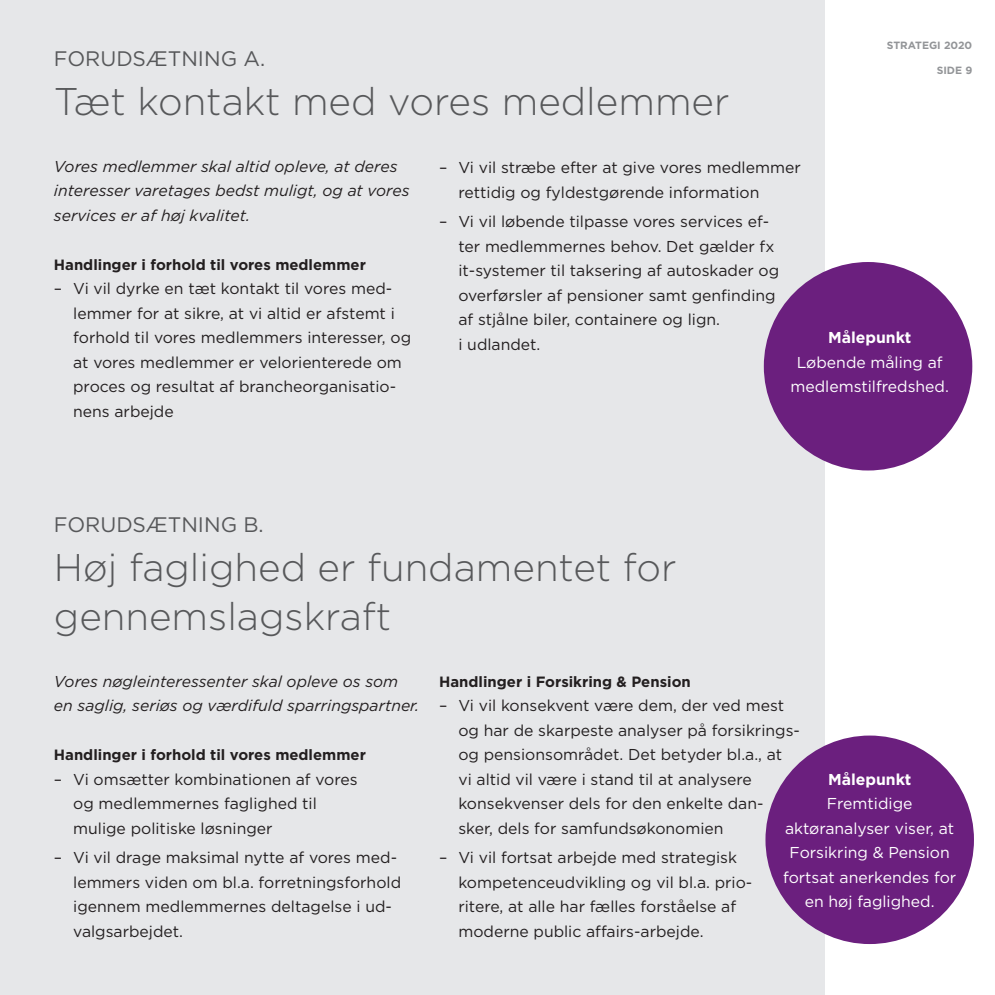
<style>
.page{position:relative;width:995px;height:995px;background:#fff}
.page>*{position:absolute;margin:0;border:0;box-sizing:border-box;transform-origin:0 0}
.t1{font:300 38.5px/49px "Gotham";color:#57585a}
.t2{font:21px "Gotham";color:#57585a}
.t3{font:15.75px/24.5px "Gotham";color:#231f20}
.t4{font:italic 15.75px/24.5px "Gotham";color:#231f20}
.t5{font:15.75px/24.5px "Gotham";color:#fff;text-align:center}
.t6{font:700 15.75px "Gotham";color:#fff}
.t7{font:700 14.88px "Gotham";color:#231f20}
.t8{font:700 10.5px "Gotham";color:#939598}
</style>
<div class="page">
<div style="left:4px;top:0;width:820px;height:994px;background:#e6e7e9"></div>
<hr style="left:0;top:0;width:4px;height:994px;background:#e6e7e9">
<div style="left:763px;top:262px;width:209px;height:208px;background:#6b1f7e;border-radius:50%"></div>
<div style="left:765px;top:735px;width:208px;height:208px;background:#6b1f7e;border-radius:50%"></div>
<h2 class="t2" style="left:54px;top:46px;width:213px">FORUDSÆTNING A.</h2>
<h1 class="t1" style="left:54px;top:76px;width:677px">Tæt kontakt med vores medlemmer</h1>
<p class="t8" style="left:886px;top:39px;width:87px">Strategi 2020</p>
<p class="t8" style="left:936px;top:63px;width:37px">side 9</p>
<p class="t4" style="left:54px;top:154px;width:357px">Vores medlemmer skal altid opleve, at deres interesser varetages bedst muligt, og at vores services er af høj kvalitet.</p>
<p class="t7" style="left:54px;top:255px;width:313px">Handlinger i forhold til vores medlemmer</p>
<p class="t3" style="left:73px;top:276px;width:339px;text-indent:-19px">– Vi vil dyrke en tæt kontakt til vores med&shy;lemmer for at sikre, at vi altid er afstemt i forhold til vores medlemmers interesser, og at vores medlemmer er velorienterede om proces og resultat af brancheorganisatio&shy;nens arbejde</p>
<p class="t3" style="left:458px;top:155px;width:344px;text-indent:-19px">– Vi vil stræbe efter at give vores medlemmer rettidig og fyldestgørende information</p>
<p class="t3" style="left:458px;top:209px;width:322px;text-indent:-19px">– Vi vil løbende tilpasse vores services ef&shy;ter medlemmernes behov. Det gælder fx it-systemer til taksering af autoskader og overførsler af pensioner samt genfinding af stjålne biler, containere og lign.<br>i udlandet.</p>
<p class="t6" style="left:827px;top:328px;width:85px">Målepunkt</p>
<p class="t5" style="left:790px;top:350px;width:160px">Løbende måling af medlemstilfredshed.</p>
<h2 class="t2" style="left:54px;top:511px;width:211px">FORUDSÆTNING B.</h2>
<h1 class="t1" style="left:54px;top:542px;width:624px">Høj faglighed er fundamentet for gennemslagskraft</h1>
<p class="t4" style="left:54px;top:668px;width:367px">Vores nøgleinteressenter skal opleve os som en saglig, seriøs og værdifuld sparringspartner.</p>
<p class="t7" style="left:54px;top:745px;width:313px">Handlinger i forhold til vores medlemmer</p>
<p class="t3" style="left:73px;top:766px;width:286px;text-indent:-19px">– Vi omsætter kombinationen af vores og medlemmernes faglighed til mulige politiske løsninger</p>
<p class="t3" style="left:73px;top:845px;width:329px;text-indent:-19px">– Vi vil drage maksimal nytte af vores med&shy;lemmers viden om bl.a. forretningsforhold igennem medlemmernes deltagelse i ud&shy;valgsarbejdet.</p>
<p class="t7" style="left:439px;top:672px;width:253px">Handlinger i Forsikring &amp; Pension</p>
<p class="t3" style="left:458px;top:693px;width:343px;text-indent:-19px">– Vi vil konsekvent være dem, der ved mest og har de skarpeste analyser på forsikrings&shy;og pensionsområdet. Det betyder bl.a., at<br>vi altid vil være i stand til at analysere konsekvenser dels for den enkelte dan&shy;sker, dels for samfundsøkonomien</p>
<p class="t3" style="left:458px;top:845px;width:295px;text-indent:-19px">– Vi vil fortsat arbejde med strategisk kompetenceudvikling og vil bl.a. prio&shy;ritere, at alle har fælles forståelse af moderne public affairs-arbejde.</p>
<p class="t6" style="left:827px;top:769px;width:85px">Målepunkt</p>
<p class="t5" style="left:783px;top:791px;width:175px">Fremtidige aktøranalyser viser, at<br>Forsikring &amp; Pension fortsat anerkendes for en høj faglighed.</p>
</div>
